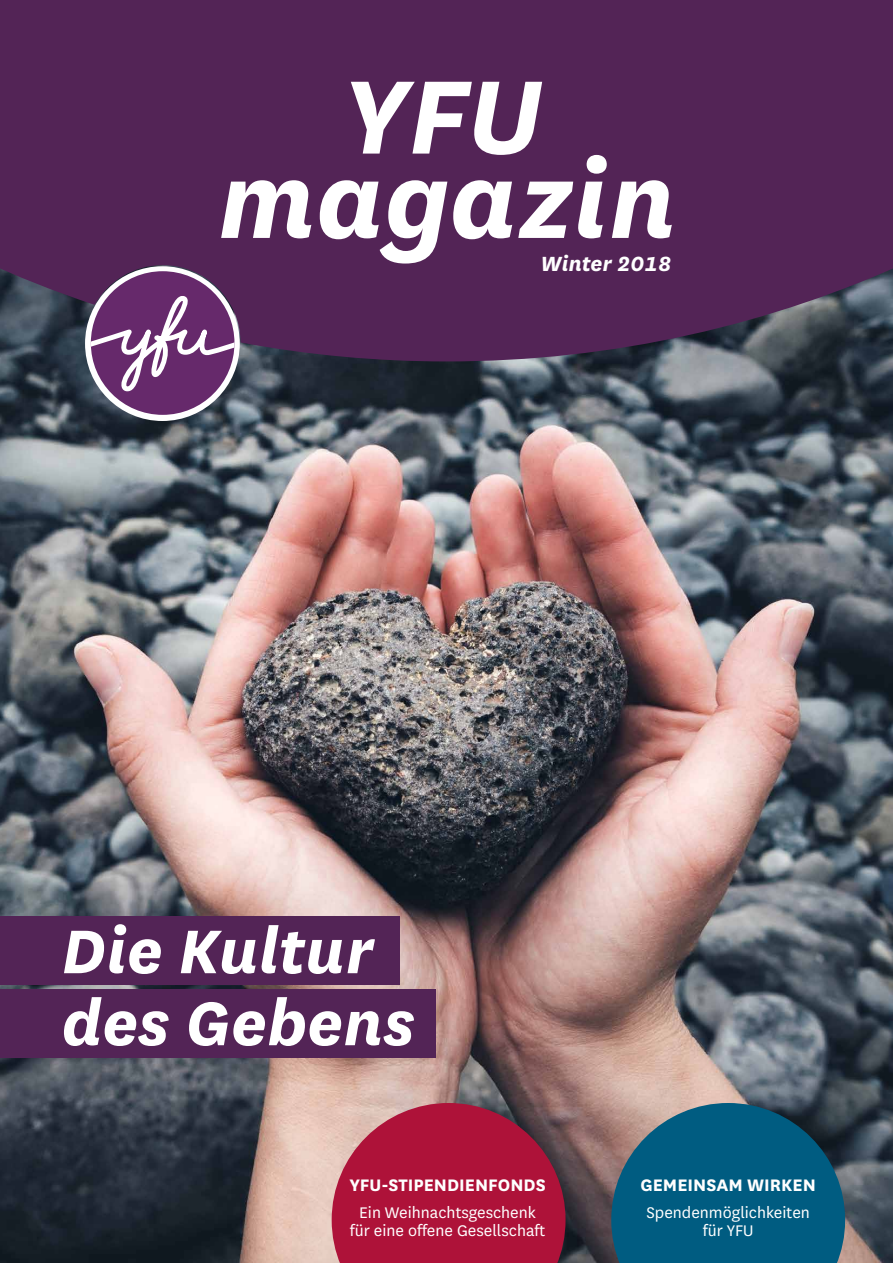
<style>
.page{position:relative;width:893px;height:1263px;background:#fff}
.page>*{position:absolute;margin:0;border:0;box-sizing:border-box;transform-origin:0 0}
.t1{font:italic 700 72px/72px "National";color:#fff}
.t2{font:italic 700 24px "National";color:#fff}
.t3{font:700 19.5px "National";color:#fff}
.t4{font:18px/18px "National";color:#fff;text-align:center}
</style>
<div class="page">
<img style="left:0;top:361px;width:893px;height:902px">
<svg style="left:0;top:0;width:893px;height:361px;background:#512756"></svg>
<svg style="left:221px;top:155px;width:451px;height:109px;fill:#532456"></svg>
<svg style="left:351px;top:82px;width:191px;height:73px"></svg>
<div style="left:85px;top:266px;width:155px;height:155px;background:#fff;border-radius:50%"></div>
<svg style="left:91px;top:271px;width:143px;height:144px"></svg>
<svg style="left:332px;top:1103px;width:234px;height:160px;background:#ac2646"></svg>
<svg style="left:611px;top:1103px;width:234px;height:160px;background:#135d7c"></svg>
<div style="left:0;top:916px;width:400px;height:68px;background:#532456"></div>
<div style="left:0;top:990px;width:436px;height:68px;background:#532456"></div>
<h2 class="t2" style="left:541px;top:247px;width:132px">Winter 2018</h2>
<h1 class="t1" style="left:62px;top:911px;width:355px">Die Kultur des Gebens</h1>
<p class="t3" style="left:349px;top:1171px;width:198px">YFU-STIPENDIENFONDS</p>
<p class="t4" style="left:350px;top:1202px;width:197px">Ein Weihnachtsgeschenk für eine offene Gesellschaft</p>
<p class="t3" style="left:640px;top:1171px;width:177px">GEMEINSAM WIRKEN</p>
<p class="t4" style="left:646px;top:1202px;width:165px">Spendenmöglichkeiten für YFU</p>
</div>
